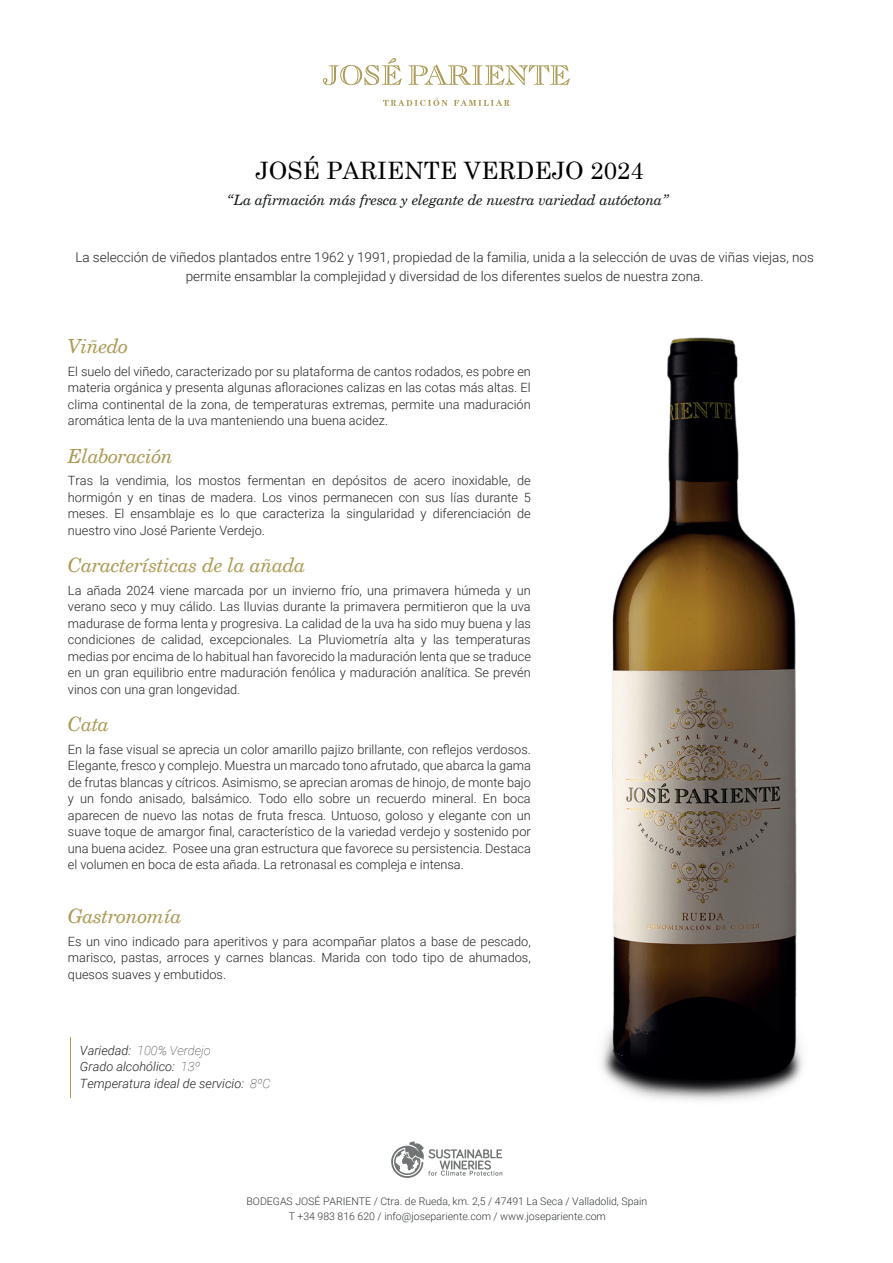
<style>
.page{position:relative;width:893px;height:1263px;background:#fff}
.page>*{position:absolute;margin:0;border:0;box-sizing:border-box;transform-origin:0 0}
.t1{font:24px "Century";color:#000104}
.t2{font:19.5px "Century Italic SWFTE";letter-spacing:-.01em;color:#ac9b56}
.t3{font:14.25px "Century Italic SWFTE";letter-spacing:-.005em;color:#14191a}
.t4{font:300 13.5px/19.5px "Roboto";color:#232322;text-align:center}
.t5{font:300 12.75px/16.5px "Roboto";color:#232322;text-align:justify}
.t6{font:italic 300 12.75px/16.5px "Roboto";color:#232322}
.t7{font:300 10.5px/15px "Roboto";color:#323738;text-align:center}
.s1{font-weight:100}
</style>
<div class="page">
<svg style="left:323px;top:58px;width:247px;height:48px"></svg>
<hr style="left:71px;top:1037px;width:1px;height:61px;background:#ac9b56">
<img style="left:601px;top:337px;width:202px;height:764px">
<svg style="left:391px;top:1141px;width:111px;height:37px"></svg>
<h1 class="t1" style="left:255px;top:150px;width:390px">JOSÉ PARIENTE VERDEJO 2024</h1>
<p class="t3" style="left:227px;top:191px;width:444px">“La afirmación más fresca y elegante de nuestra variedad autóctona”</p>
<p class="t4" style="left:75px;top:247px;width:740px">La selección de viñedos plantados entre 1962 y 1991, propiedad de la familia, unida a la selección de uvas de viñas viejas, nos permite ensamblar la complejidad y diversidad de los diferentes suelos de nuestra zona.</p>
<h2 class="t2" style="left:68px;top:334px;width:62px">Viñedo</h2>
<p class="t5" style="left:68px;top:363px;width:465px">El suelo del viñedo, caracterizado por su plataforma de cantos rodados, es pobre en materia orgánica y presenta algunas afloraciones calizas en las cotas más altas. El clima continental de la zona, de temperaturas extremas, permite una maduración aromática lenta de la uva manteniendo una buena acidez.</p>
<h2 class="t2" style="left:68px;top:444px;width:107px">Elaboración</h2>
<p class="t5" style="left:68px;top:472px;width:464px">Tras la vendimia, los mostos fermentan en depósitos de acero inoxidable, de hormigón y en tinas de madera. Los vinos permanecen con sus lías durante 5 meses. El ensamblaje es lo que caracteriza la singularidad y diferenciación de nuestro vino José Pariente Verdejo.</p>
<h2 class="t2" style="left:68px;top:553px;width:239px">Características de la añada</h2>
<p class="t5" style="left:68px;top:582px;width:465px">La añada 2024 viene marcada por un invierno frío, una primavera húmeda y un verano seco y muy cálido. Las lluvias durante la primavera permitieron que la uva madurase de forma lenta y progresiva. La calidad de la uva ha sido muy buena y las condiciones de calidad, excepcionales. La Pluviometría alta y las temperaturas medias por encima de lo habitual han favorecido la maduración lenta que se traduce en un gran equilibrio entre maduración fenólica y maduración analítica. Se prevén vinos con una gran longevidad.</p>
<h2 class="t2" style="left:68px;top:712px;width:43px">Cata</h2>
<p class="t5" style="left:68px;top:741px;width:465px">En la fase visual se aprecia un color amarillo pajizo brillante, con reflejos verdosos.<br>Elegante, fresco y complejo. Muestra un marcado tono afrutado, que abarca la gama de frutas blancas y cítricos. Asimismo, se aprecian aromas de hinojo, de monte bajo y un fondo anisado, balsámico. Todo ello sobre un recuerdo mineral. En boca aparecen de nuevo las notas de fruta fresca. Untuoso, goloso y elegante con un suave toque de amargor final, característico de la variedad verdejo y sostenido por una buena acidez. Posee una gran estructura que favorece su persistencia. Destaca el volumen en boca de esta añada. La retronasal es compleja e intensa.</p>
<h2 class="t2" style="left:68px;top:904px;width:115px">Gastronomía</h2>
<p class="t5" style="left:68px;top:933px;width:464px">Es un vino indicado para aperitivos y para acompañar platos a base de pescado, marisco, pastas, arroces y carnes blancas. Marida con todo tipo de ahumados, quesos suaves y embutidos.</p>
<p class="t6" style="left:80px;top:1042px;width:192px">Variedad: <span class="s1">100% Verdejo<br></span>Grado alcohólico: <span class="s1">13º<br></span>Temperatura ideal de servicio: <span class="s1">8ºC</span></p>
<p class="t7" style="left:246px;top:1193px;width:402px">BODEGAS JOSÉ PARIENTE / Ctra. de Rueda, km. 2,5 / 47491 La Seca / Valladolid, Spain<br>T +34 983 816 620 / info@josepariente.com / www.josepariente.com</p>
</div>
